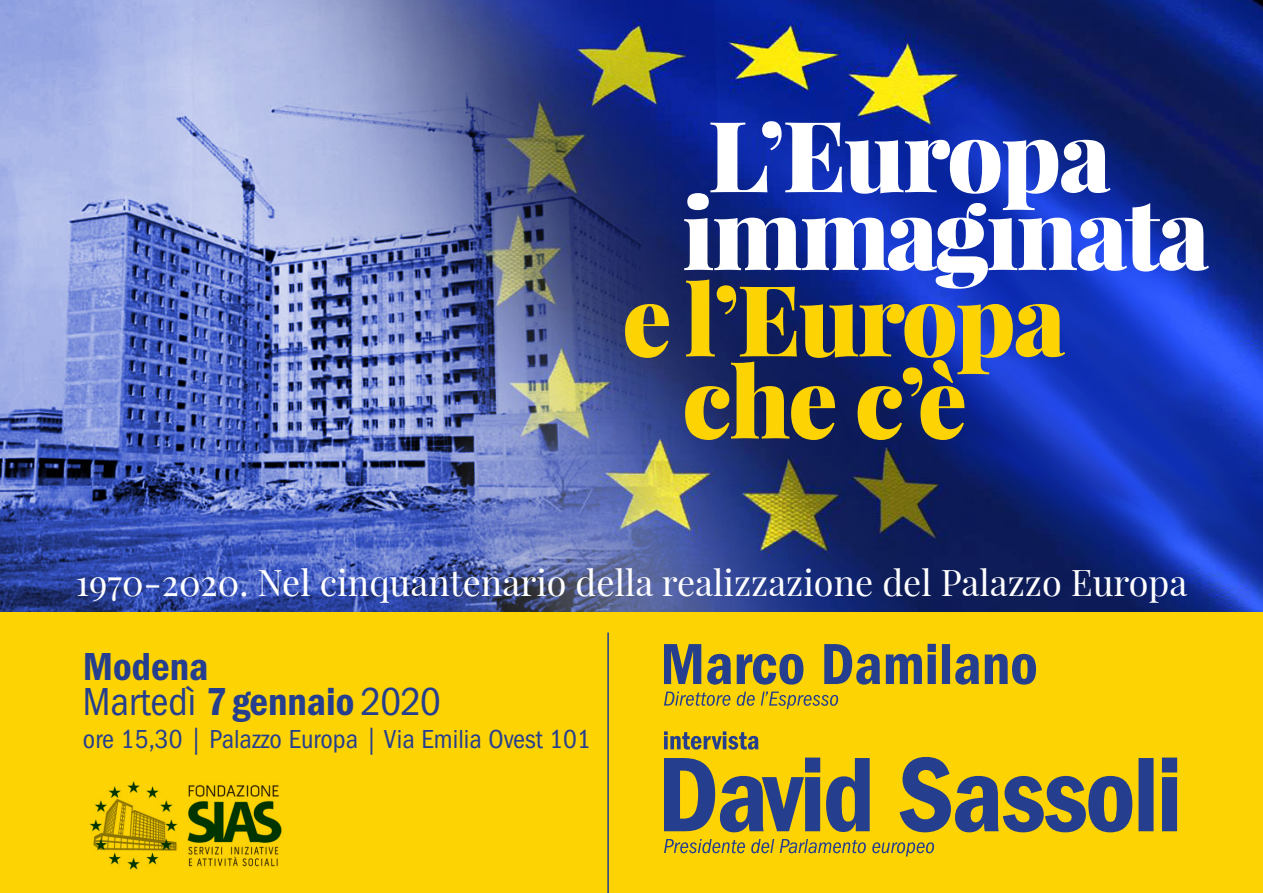
<style>
.page{position:relative;width:1263px;height:893px;background:#fff}
.page>*{position:absolute;margin:0;border:0;box-sizing:border-box;transform-origin:0 0}
.t1{font:condensed 40.5px "ITC Franklin Gothic Std";color:#253f8e}
.t2{font:40.5px "ITC Franklin Gothic Std Dm Cd";color:#253f8e}
.t3{font:36px "Playfair Display";color:#fff}
.t4{font:condensed 27px "ITC Franklin Gothic Std";color:#253f8e}
.s1{font-family:"ITC Franklin Gothic Std Dm Cd";font-stretch:normal}
</style>
<div class="page">
<img style="left:0;top:0;width:1263px;height:612px">
<div style="left:0;top:612px;width:1263px;height:281px;background:#fed304"></div>
<svg style="left:684px;top:193px;width:525px;height:96px"></svg>
<svg style="left:710px;top:121px;width:400px;height:89px"></svg>
<svg style="left:625px;top:279px;width:440px;height:161px;background:#5f6060"></svg>
<hr style="left:607px;top:632px;width:2px;height:261px;background:#253f8e">
<svg style="left:664px;top:839px;width:270px;height:17px"></svg>
<svg style="left:664px;top:757px;width:513px;height:75px"></svg>
<svg style="left:664px;top:731px;width:94px;height:19px"></svg>
<svg style="left:664px;top:692px;width:174px;height:17px"></svg>
<svg style="left:664px;top:644px;width:372px;height:41px"></svg>
<img style="left:89px;top:781px;width:193px;height:89px">
<p class="t3" style="left:76px;top:560px;width:1113px">1970-2020. Nel cinquantenario della realizzazione del Palazzo Europa</p>
<p class="t2" style="left:83px;top:644px;width:127px">Modena</p>
<p class="t1" style="left:83px;top:679px;width:360px">Martedì <span class="s1">7 gennaio</span> 2020</p>
<p class="t4" style="left:83px;top:724px;width:509px">ore 15,30 | Palazzo Europa | Via Emilia Ovest 101</p>
</div>
